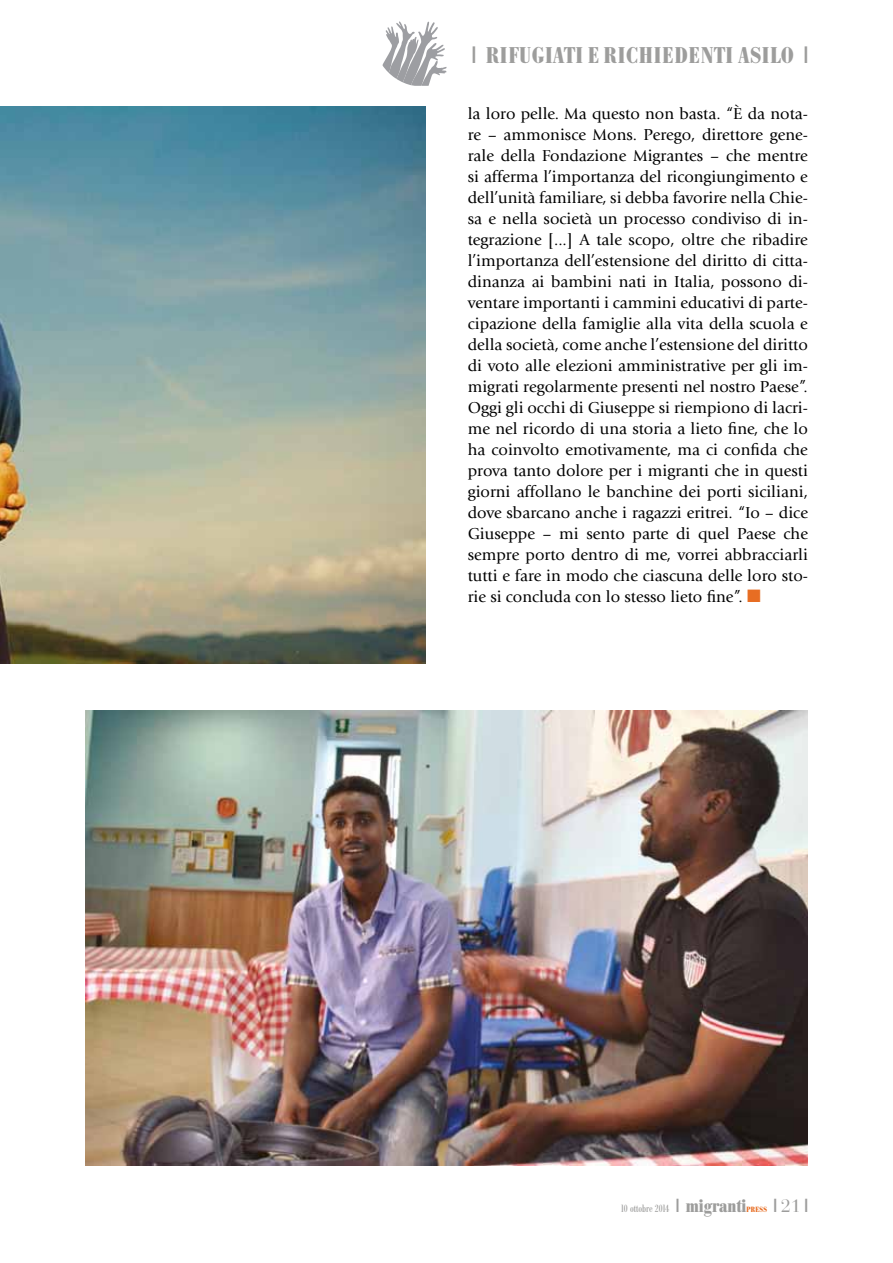
<style>
.page{position:relative;width:893px;height:1263px;background:#fff}
.page>*{position:absolute;margin:0;border:0;box-sizing:border-box;transform-origin:0 0}
.t1{font:700 condensed 22.5px "Bodoni BE";letter-spacing:.04em;color:#9d9d9c}
.t2{font:18px "False Positive BRK";color:#9d9d9c}
.t3{font:16.5px/21px "Giovanni";color:#000;text-align:justify}
.t4{font:condensed 10.5px "Bodoni BE";color:#9d9d9c}
.t5{font:700 condensed 7.5px "Bodoni BE";letter-spacing:.04em;color:#e76d23}
.s1{font-family:"False Positive BRK";font-weight:400;font-stretch:normal}
.s2{color:#e76d23}
.s3{font-family:"False Positive BRK";font-stretch:normal;font-size:18px}
.s4{font-weight:700;font-size:18px}
.s5{font-family:"Bauer Bodoni Std"}
</style>
<div class="page">
<svg style="left:382px;top:21px;width:64px;height:65px"></svg>
<img style="left:0;top:106px;width:425px;height:558px">
<img style="left:85px;top:711px;width:723px;height:454px">
<h1 class="t1" style="left:472px;top:43px;width:337px"><span class="s1">1</span> RIFUGIATI E RICHIEDENTI ASILO <span class="s1">1</span></h1>
<p class="t3" style="left:468px;top:103px;width:342px">la loro pelle. Ma questo non basta. “È da nota&shy;re – ammonisce Mons. Perego, direttore gene&shy;rale della Fondazione Migrantes – che mentre si afferma l’importanza del ricongiungimento e dell’unità familiare, si debba favorire nella Chie&shy;sa e nella società un processo condiviso di in&shy;tegrazione [...] A tale scopo, oltre che ribadire l’importanza dell’estensione del diritto di citta&shy;dinanza ai bambini nati in Italia, possono di&shy;ventare importanti i cammini educativi di parte&shy;cipazione della famiglie alla vita della scuola e della società, come anche l’estensione del diritto di voto alle elezioni amministrative per gli im&shy;migrati regolarmente presenti nel nostro Paese”.<br>Oggi gli occhi di Giuseppe si riempiono di lacri&shy;me nel ricordo di una storia a lieto fine, che lo ha coinvolto emotivamente, ma ci confida che prova tanto dolore per i migranti che in questi giorni affollano le banchine dei porti siciliani, dove sbarcano anche i ragazzi eritrei. “Io – dice Giuseppe – mi sento parte di quel Paese che sempre porto dentro di me, vorrei abbracciarli tutti e fare in modo che ciascuna delle loro sto&shy;rie si concluda con lo stesso lieto fine”. <span class="s2">■</span></p>
<p class="t4" style="left:620px;top:1203px;width:127px">10 ottobre 2014 <span class="s3">1</span> <span class="s4">MIGRANTI</span></p>
<p class="t5" style="left:746px;top:1205px;width:22px">PRESS</p>
<p class="t2" style="left:774px;top:1196px;width:36px">1<span class="s5">21</span>1</p>
</div>
